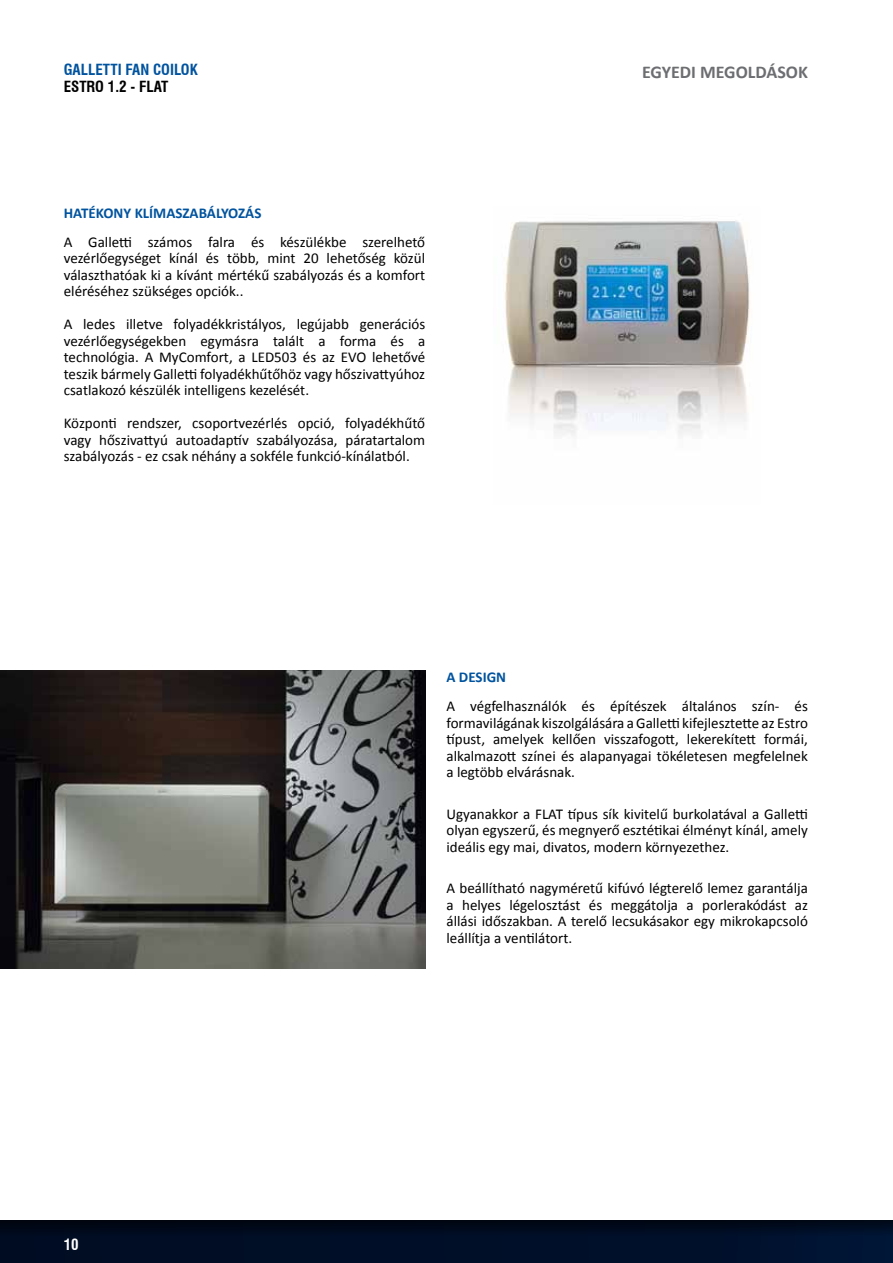
<style>
.page{position:relative;width:893px;height:1263px;background:#fff}
.page>*{position:absolute;margin:0;border:0;box-sizing:border-box;transform-origin:0 0}
.t1{font:700 18px "Calibri";color:#6d6e71}
.t2{font:15px/16.5px "Calibri";color:#000;text-align:justify}
.t3{font:700 15px "Calibri";color:#00539f}
.t4{font:700 condensed 15px "Swiss 721 BT";color:#00539f}
.t5{font:700 condensed 15px "Swiss 721 BT";color:#000}
.t6{font:700 condensed 15px "Swiss 721 BT";color:#fff}
</style>
<div class="page">
<div style="left:0;top:1220px;width:893px;height:43px;background:#000f28"></div>
<div style="left:0;top:1220px;width:893px;height:17px;background:linear-gradient(to right,#000817,#000d23)"></div>
<img style="left:504px;top:221px;width:246px;height:215px">
<img style="left:0;top:671px;width:425px;height:297px">
<p class="t4" style="left:64px;top:61px;width:9px">GALLETTI</p>
<p class="t4" style="left:125px;top:61px;width:9px">FAN</p>
<p class="t4" style="left:153px;top:61px;width:9px">COILOK</p>
<p class="t1" style="left:642px;top:61px;width:167px">EGYEDI MEGOLDÁSOK</p>
<p class="t5" style="left:64px;top:77px;width:9px">ESTRO</p>
<p class="t5" style="left:108px;top:77px;width:40px">1.2 - FLAT</p>
<p class="t3" style="left:64px;top:203px;width:199px">HATÉKONY KLÍMASZABÁLYOZÁS</p>
<p class="t2" style="left:64px;top:233px;width:363px">A Galletti számos falra és készülékbe szerelhető vezérlőegységet kínál és több, mint 20 lehetőség közül választhatóak ki a kívánt mértékű szabályozás és a komfort eléréséhez szükséges opciók..</p>
<p class="t2" style="left:64px;top:315px;width:363px">A ledes illetve folyadékkristályos, legújabb generációs vezérlőegységekben egymásra talált a forma és a technológia. A MyComfort, a LED503 és az EVO lehetővé teszik bármely Galletti folyadékhűtőhöz vagy hőszivattyúhoz csatlakozó készülék intelligens kezelését.</p>
<p class="t2" style="left:64px;top:414px;width:363px">Központi rendszer, csoportvezérlés opció, folyadékhűtő vagy hőszivattyú autoadaptív szabályozása, páratartalom szabályozás - ez csak néhány a sokféle funkció-kínálatból.</p>
<p class="t3" style="left:446px;top:668px;width:61px">A DESIGN</p>
<p class="t2" style="left:446px;top:697px;width:363px">A végfelhasználók és építészek általános szín- és formavilágának kiszolgálására a Galletti kifejlesztette az Estro típust, amelyek kellően visszafogott, lekerekített formái, alkalmazott színei és alapanyagai tökéletesen megfelelnek a legtöbb elvárásnak.</p>
<p class="t2" style="left:446px;top:805px;width:363px">Ugyanakkor a FLAT típus sík kivitelű burkolatával a Galletti olyan egyszerű, és megnyerő esztétikai élményt kínál, amely ideális egy mai, divatos, modern környezethez.</p>
<p class="t2" style="left:446px;top:879px;width:363px">A beállítható nagyméretű kifúvó légterelő lemez garantálja a helyes légelosztást és meggátolja a porlerakódást az állási időszakban. A terelő lecsukásakor egy mikrokapcsoló leállítja a ventilátort.</p>
<p class="t6" style="left:64px;top:1236px;width:16px">10</p>
</div>
